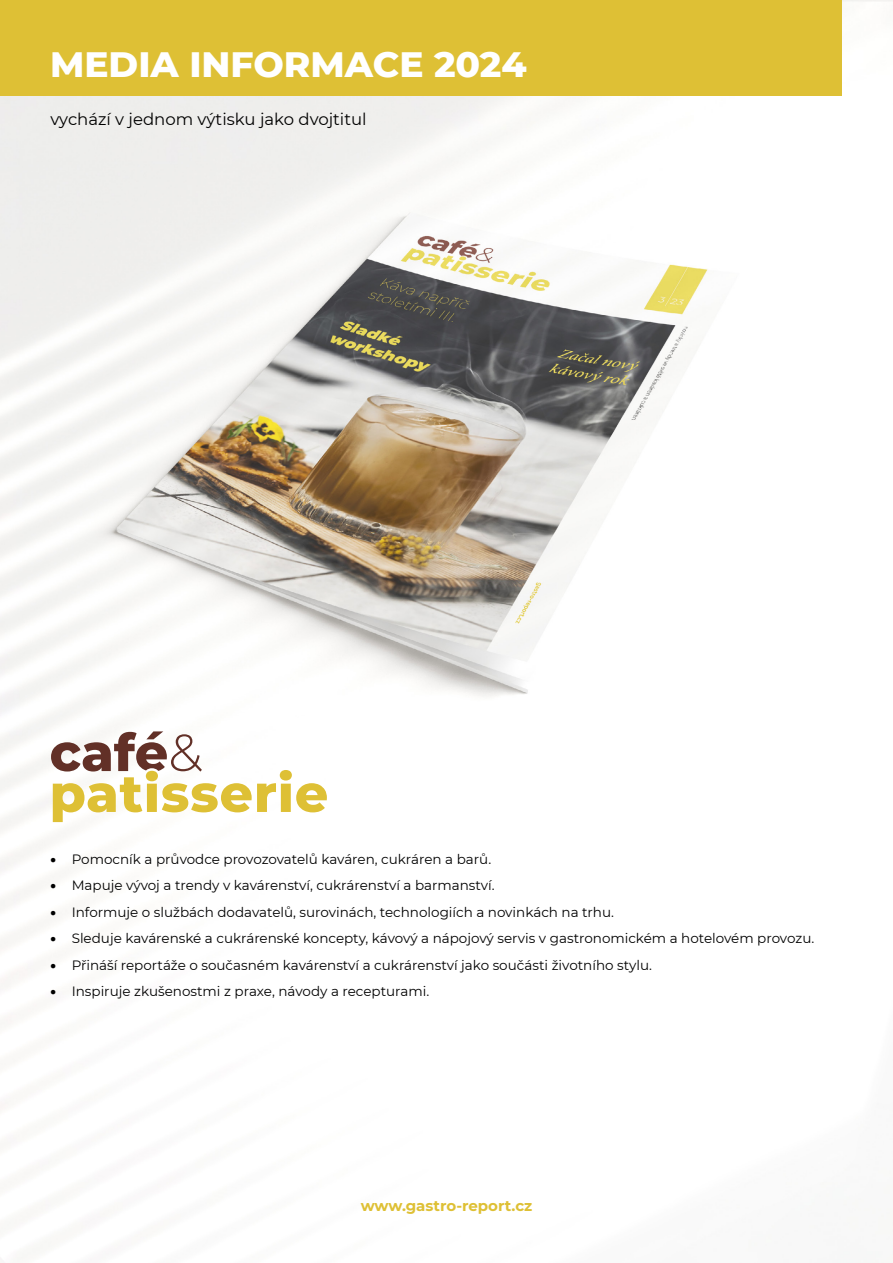
<style>
.page{position:relative;width:893px;height:1263px;background:#fff}
.page>*{position:absolute;margin:0;border:0;box-sizing:border-box;transform-origin:0 0}
.t1{font:800 36px "Montserrat";color:#fff}
.t2{font:16.5px "Montserrat";color:#000}
.t3{font:700 15px "Montserrat";color:#dec035}
.t4{font:13.5px "Montserrat";color:#000}
.s1{font-weight:900}
</style>
<div class="page">
<img style="left:0;top:1px;width:891px;height:1257px">
<svg style="left:51px;top:731px;width:276px;height:91px"></svg>
<div style="left:0;top:0;width:842px;height:96px;background:#dec035"></div>
<h1 class="t1" style="left:50px;top:38px;width:478px">MEDIA INFORMACE 2024</h1>
<p class="t2" style="left:50px;top:108px;width:318px">vychází v jednom výtisku jako dvojtitul</p>
<p class="t4" style="left:50px;top:849px;width:442px"><span class="s1">•</span> Pomocník a průvodce provozovatelů kaváren, cukráren a barů.</p>
<p class="t4" style="left:50px;top:876px;width:446px"><span class="s1">•</span> Mapuje vývoj a trendy v kavárenství, cukrárenství a barmanství.</p>
<p class="t4" style="left:50px;top:902px;width:565px"><span class="s1">•</span> Informuje o službách dodavatelů, surovinách, technologiích a novinkách na trhu.</p>
<p class="t4" style="left:50px;top:929px;width:765px"><span class="s1">•</span> Sleduje kavárenské a cukrárenské koncepty, kávový a nápojový servis v gastronomickém a hotelovém provozu.</p>
<p class="t4" style="left:50px;top:955px;width:603px"><span class="s1">•</span> Přináší reportáže o současném kavárenství a cukrárenství jako součásti životního stylu.</p>
<p class="t4" style="left:50px;top:982px;width:380px"><span class="s1">•</span> Inspiruje zkušenostmi z praxe, návody a recepturami.</p>
<p class="t3" style="left:361px;top:1195px;width:173px">www.gastro-report.cz</p>
</div>
